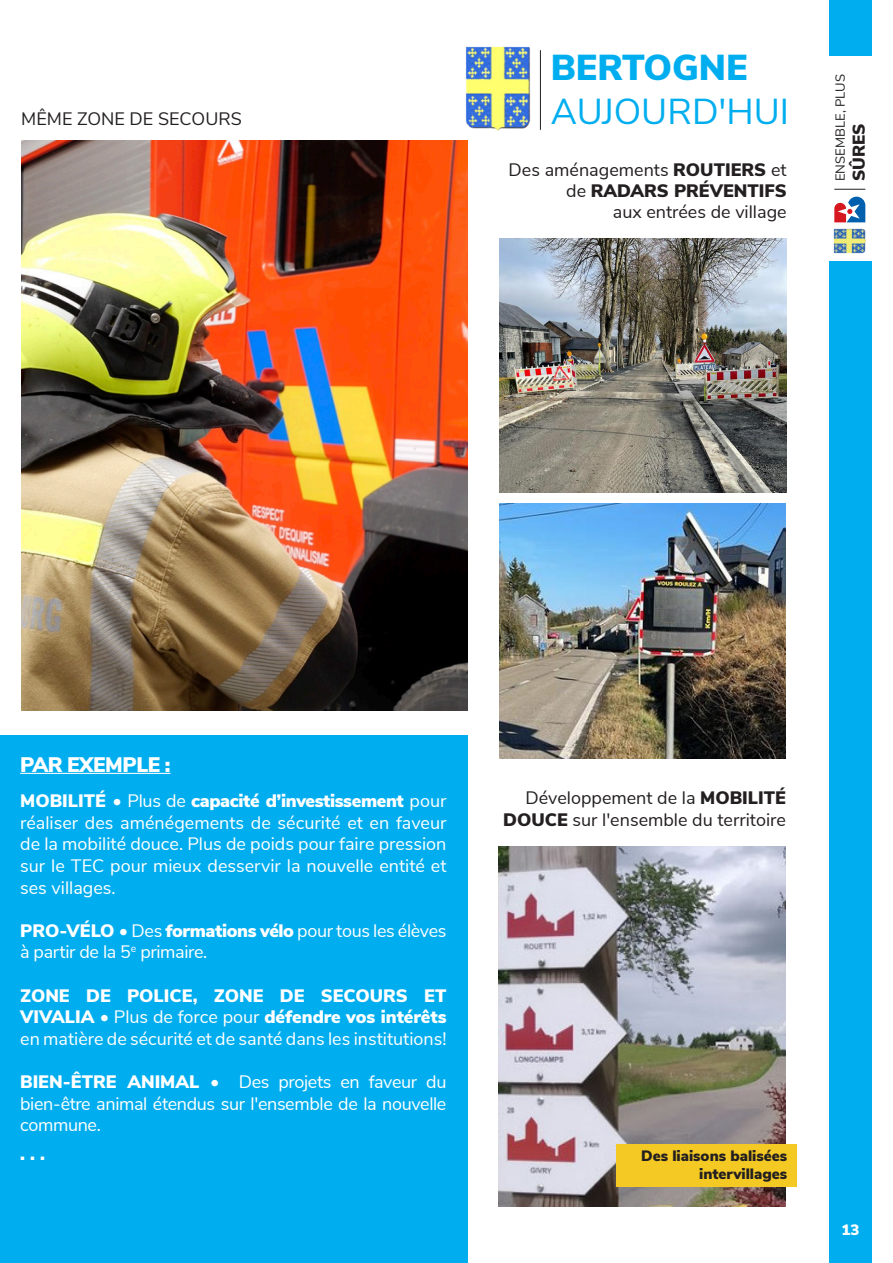
<style>
.page{position:relative;width:893px;height:1263px;background:#fff}
.page>*{position:absolute;margin:0;border:0;box-sizing:border-box;transform-origin:0 0}
.t1{font:36px "Nunito Sans";color:#00aeef}
.t2{font:900 36px "Nunito Sans";color:#00aeef}
.t3{font:900 21px "Nunito Sans";letter-spacing:-.02em;color:#fff}
.t4{font:18px/21.6px "Nunito Sans";color:#fff;text-align:justify}
.t5{font:18px/21.6px "Nunito Sans";color:#231f20;text-align:right}
.t6{font:18px/21.6px "Nunito Sans";letter-spacing:-.02em;color:#fff}
.t7{font:900 18px/21px "Nunito Sans";color:#231f20;text-align:right}
.t8{font:900 18px "Nunito Sans";color:#fff}
.t9{font:900 17.1px "Nunito Sans";color:#231f20}
.t10{font:900 15px/18px "Nunito Sans";color:#231f20;text-align:right}
.t11{font:900 15px "Nunito Sans";color:#fff}
.t12{font:13.05px "Nunito Sans";color:#231f20}
.s1{font-weight:400}
.s2{font-weight:900}
.s3{font-weight:700}
</style>
<div class="page">
<hr style="left:540px;top:50px;width:1px;height:80px;background:#231f20">
<img style="left:499px;top:846px;width:287px;height:361px">
<div style="left:829px;top:0;width:43px;height:55px;background:#00aeef"></div>
<div style="left:829px;top:261px;width:43px;height:1002px;background:#00aeef"></div>
<hr style="left:834px;top:189px;width:31px;height:1px;background:#231f20">
<svg style="left:834px;top:197px;width:31px;height:25px"></svg>
<img style="left:834px;top:228px;width:32px;height:25px">
<img style="left:21px;top:140px;width:447px;height:570px">
<div style="left:617px;top:1144px;width:180px;height:42px;background:#f4c924"></div>
<img style="left:500px;top:238px;width:286px;height:255px">
<img style="left:500px;top:504px;width:286px;height:255px">
<img style="left:465px;top:46px;width:66px;height:85px">
<div style="left:0;top:736px;width:468px;height:527px;background:#00aeef"></div>
<hr style="left:20px;top:773px;width:150px;height:1px;background:#fff">
<p class="t5" style="left:21px;top:106px;width:222px">MÊME ZONE DE SECOURS</p>
<p class="t2" style="left:551px;top:41px;width:198px">BERTOGNE</p>
<p class="t1" style="left:551px;top:85px;width:240px">AUJOURD'HUI</p>
<p class="t7" style="left:509px;top:158px;width:280px"><span class="s1">Des aménagements</span> ROUTIERS <span class="s1">et de</span> RADARS PRÉVENTIFS</p>
<p class="t5" style="left:613px;top:199px;width:175px">aux entrées de village</p>
<p class="t12" style="left:831px;top:181px;width:108px;rotate:-90deg">ENSEMBLE, PLUS</p>
<p class="t9" style="left:846px;top:181px;width:59px;rotate:-90deg">SÛRES</p>
<p class="t3" style="left:20px;top:749px;width:152px">PAR EXEMPLE :</p>
<p class="t4" style="left:20px;top:789px;width:428px"><span class="s2">MOBILITÉ</span> <span class="s3">•</span> Plus de <span class="s2">capacité d’investissement</span> pour réaliser des aménégements de sécurité et en faveur de la mobilité douce. Plus de poids pour faire pression sur le TEC pour mieux desservir la nouvelle entité et ses villages.</p>
<p class="t6" style="left:20px;top:919px;width:428px"><span class="s2">PRO-VÉLO</span> <span class="s3">•</span> Des <span class="s2">formations vélo</span> pour tous les élèves à partir de la 5<sup>e</sup> primaire.</p>
<p class="t4" style="left:20px;top:983px;width:428px"><span class="s2">ZONE DE POLICE, ZONE DE SECOURS ET VIVALIA</span> <span class="s3">•</span> Plus de force pour <span class="s2">défendre vos intérêts </span>en matière de sécurité et de santé dans les institutions!</p>
<p class="t4" style="left:20px;top:1070px;width:428px"><span class="s2">BIEN-ÊTRE ANIMAL</span> <span class="s3">•</span> Des projets en faveur du bien-être animal étendus sur l'ensemble de la nouvelle commune.</p>
<p class="t8" style="left:20px;top:1141px;width:26px">. . .</p>
<p class="t5" style="left:503px;top:786px;width:284px">Développement de la <span class="s2">MOBILITÉ<br>DOUCE</span> sur l'ensemble du territoire</p>
<p class="t10" style="left:641px;top:1146px;width:148px">Des liaisons balisées intervillages</p>
<p class="t11" style="left:841px;top:1219px;width:19px">13</p>
</div>
